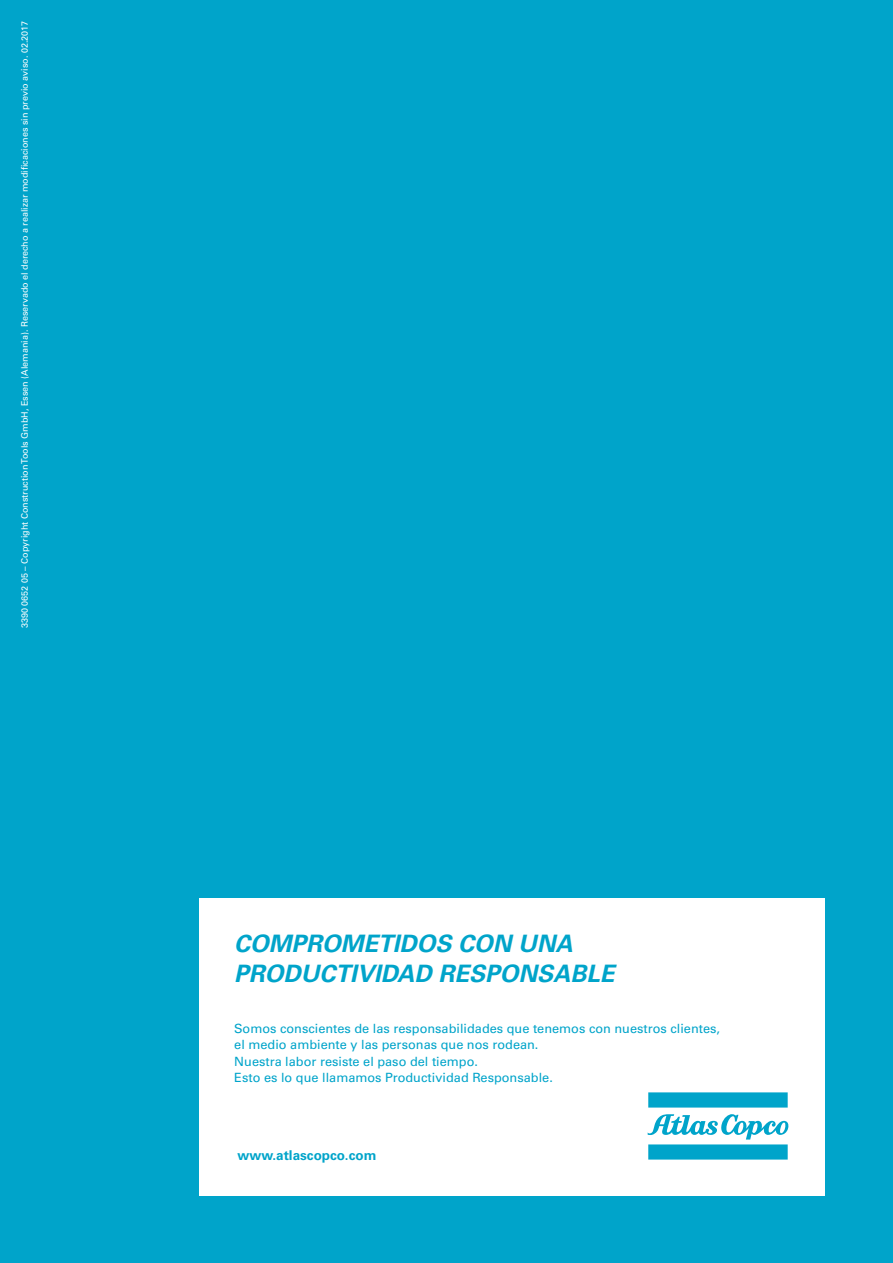
<style>
.page{position:relative;width:893px;height:1263px;background:#00a4ca}
.page>*{position:absolute;margin:0;border:0;box-sizing:border-box;transform-origin:0 0}
.t1{font:italic 700 24px/30px "Univers LT Std";color:#00a4ca}
.t2{font:700 13.5px "Univers LT Std";color:#00a4ca}
.t3{font:12.75px/16.5px "Univers LT Std";color:#00a4ca}
.t4{font:9px "Univers LT Std";color:#fff}
</style>
<div class="page">
<div style="left:200px;top:898px;width:625px;height:298px;background:#fff"></div>
<svg style="left:648px;top:1092px;width:140px;height:15px;background:#07a6cb"></svg>
<svg style="left:648px;top:1114px;width:141px;height:45px"></svg>
<p class="t4" style="left:19px;top:628px;width:608px;rotate:-90deg">3390 0652 05 – Copyright Construction Tools GmbH, Essen (Alemania). Reservado el derecho a realizar modificaciones sin previo aviso. 02.2017</p>
<h1 class="t1" style="left:234px;top:929px;width:382px">COMPROMETIDOS CON UNA<br>PRODUCTIVIDAD RESPONSABLE</h1>
<p class="t3" style="left:234px;top:1020px;width:487px">Somos conscientes de las responsabilidades que tenemos con nuestros clientes, el medio ambiente y las personas que nos rodean.<br>Nuestra labor resiste el paso del tiempo.<br>Esto es lo que llamamos Productividad Responsable.</p>
<p class="t2" style="left:237px;top:1148px;width:140px">www.atlascopco.com</p>
</div>
